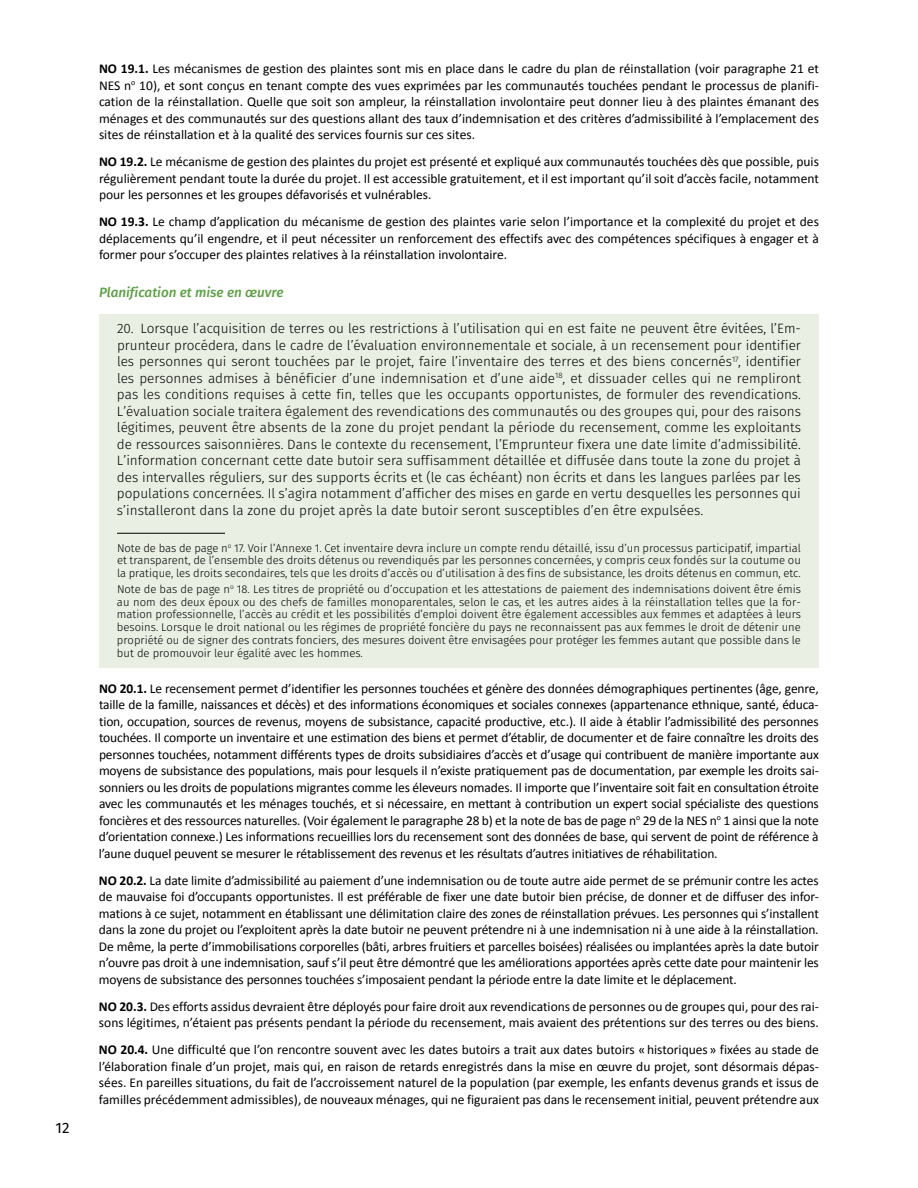
<style>
.page{position:relative;width:918px;height:1188px;background:#fff}
.page>*{position:absolute;margin:0;border:0;box-sizing:border-box;transform-origin:0 0}
.t1{font:15px "Fira Sans";color:#000}
.t2{font:13.5px/16.5px "Calibri";color:#000;text-align:justify}
.t3{font:300 13.5px/16.5px "Fira Sans";color:#000;text-align:justify}
.t4{font:italic 500 13.5px "Fira Sans";color:#5ca044}
.t5{font:300 11.25px/12.8px "Fira Sans";color:#000;text-align:justify}
.s1{font-weight:700}
</style>
<div class="page">
<div style="left:99px;top:314px;width:720px;height:213px;background:#eaefe4"></div>
<div style="left:99px;top:525px;width:720px;height:64px;background:#eaefe4"></div>
<hr style="left:117px;top:533px;width:108px;height:1px;background:#000">
<div style="left:99px;top:575px;width:720px;height:93px;background:#eaefe4"></div>
<p class="t1" style="left:56px;top:1118px;width:15px">12</p>
<p class="t2" style="left:99px;top:60px;width:722px"><span class="s1">NO 19.1.</span> Les mécanismes de gestion des plaintes sont mis en place dans le cadre du plan de réinstallation (voir paragraphe 21 et NES n<sup>o</sup> 10), et sont conçus en tenant compte des vues exprimées par les communautés touchées pendant le processus de planifi&shy;cation de la réinstallation. Quelle que soit son ampleur, la réinstallation involontaire peut donner lieu à des plaintes émanant des ménages et des communautés sur des questions allant des taux d’indemnisation et des critères d’admissibilité à l’emplacement des sites de réinstallation et à la qualité des services fournis sur ces sites.</p>
<p class="t2" style="left:99px;top:153px;width:722px"><span class="s1">NO 19.2.</span> Le mécanisme de gestion des plaintes du projet est présenté et expliqué aux communautés touchées dès que possible, puis régulièrement pendant toute la durée du projet. Il est accessible gratuitement, et il est important qu’il soit d’accès facile, notamment pour les personnes et les groupes défavorisés et vulnérables.</p>
<p class="t2" style="left:99px;top:213px;width:721px"><span class="s1">NO 19.3.</span> Le champ d’application du mécanisme de gestion des plaintes varie selon l’importance et la complexité du projet et des déplacements qu’il engendre, et il peut nécessiter un renforcement des effectifs avec des compétences spécifiques à engager et à former pour s’occuper des plaintes relatives à la réinstallation involontaire.</p>
<p class="t4" style="left:99px;top:282px;width:186px">Planification et mise en œuvre</p>
<p class="t3" style="left:117px;top:321px;width:686px">20. Lorsque l’acquisition de terres ou les restrictions à l’utilisation qui en est faite ne peuvent être évitées, l’Em&shy;prunteur procédera, dans le cadre de l’évaluation environnementale et sociale, à un recensement pour identifier les personnes qui seront touchées par le projet, faire l’inventaire des terres et des biens concernés<sup>17</sup>, identifier les personnes admises à bénéficier d’une indemnisation et d’une aide<sup>18</sup>, et dissuader celles qui ne rempliront pas les conditions requises à cette fin, telles que les occupants opportunistes, de formuler des revendications.<br>L’évaluation sociale traitera également des revendications des communautés ou des groupes qui, pour des raisons légitimes, peuvent être absents de la zone du projet pendant la période du recensement, comme les exploitants de ressources saisonnières. Dans le contexte du recensement, l’Emprunteur fixera une date limite d’admissibilité.<br>L’information concernant cette date butoir sera suffisamment détaillée et diffusée dans toute la zone du projet à des intervalles réguliers, sur des supports écrits et (le cas échéant) non écrits et dans les langues parlées par les populations concernées. Il s’agira notamment d’afficher des mises en garde en vertu desquelles les personnes qui s’installeront dans la zone du projet après la date butoir seront susceptibles d’en être expulsées.</p>
<p class="t5" style="left:117px;top:542px;width:686px">Note de bas de page n<sup>o</sup> 17. Voir l’Annexe 1. Cet inventaire devra inclure un compte rendu détaillé, issu d’un processus participatif, impartial et transparent, de l’ensemble des droits détenus ou revendiqués par les personnes concernées, y compris ceux fondés sur la coutume ou la pratique, les droits secondaires, tels que les droits d’accès ou d’utilisation à des fins de subsistance, les droits détenus en commun, etc.</p>
<p class="t5" style="left:117px;top:583px;width:686px">Note de bas de page n<sup>o</sup> 18. Les titres de propriété ou d’occupation et les attestations de paiement des indemnisations doivent être émis au nom des deux époux ou des chefs de familles monoparentales, selon le cas, et les autres aides à la réinstallation telles que la for&shy;mation professionnelle, l’accès au crédit et les possibilités d’emploi doivent être également accessibles aux femmes et adaptées à leurs besoins. Lorsque le droit national ou les régimes de propriété foncière du pays ne reconnaissent pas aux femmes le droit de détenir une propriété ou de signer des contrats fonciers, des mesures doivent être envisagées pour protéger les femmes autant que possible dans le but de promouvoir leur égalité avec les hommes.</p>
<p class="t2" style="left:99px;top:679px;width:721px"><span class="s1">NO 20.1.</span> Le recensement permet d’identifier les personnes touchées et génère des données démographiques pertinentes (âge, genre, taille de la famille, naissances et décès) et des informations économiques et sociales connexes (appartenance ethnique, santé, éduca&shy;tion, occupation, sources de revenus, moyens de subsistance, capacité productive, etc.). Il aide à établir l’admissibilité des personnes touchées. Il comporte un inventaire et une estimation des biens et permet d’établir, de documenter et de faire connaître les droits des personnes touchées, notamment différents types de droits subsidiaires d’accès et d’usage qui contribuent de manière importante aux moyens de subsistance des populations, mais pour lesquels il n’existe pratiquement pas de documentation, par exemple les droits sai&shy;sonniers ou les droits de populations migrantes comme les éleveurs nomades. Il importe que l’inventaire soit fait en consultation étroite avec les communautés et les ménages touchés, et si nécessaire, en mettant à contribution un expert social spécialiste des questions foncières et des ressources naturelles. (Voir également le paragraphe 28 b) et la note de bas de page n<sup>o</sup> 29 de la NES n<sup>o</sup> 1 ainsi que la note d’orientation connexe.) Les informations recueillies lors du recensement sont des données de base, qui servent de point de référence à l’aune duquel peuvent se mesurer le rétablissement des revenus et les résultats d’autres initiatives de réhabilitation.</p>
<p class="t2" style="left:99px;top:871px;width:721px"><span class="s1">NO 20.2.</span> La date limite d’admissibilité au paiement d’une indemnisation ou de toute autre aide permet de se prémunir contre les actes de mauvaise foi d’occupants opportunistes. Il est préférable de fixer une date butoir bien précise, de donner et de diffuser des infor&shy;mations à ce sujet, notamment en établissant une délimitation claire des zones de réinstallation prévues. Les personnes qui s’installent dans la zone du projet ou l’exploitent après la date butoir ne peuvent prétendre ni à une indemnisation ni à une aide à la réinstallation.<br>De même, la perte d’immobilisations corporelles (bâti, arbres fruitiers et parcelles boisées) réalisées ou implantées après la date butoir n’ouvre pas droit à une indemnisation, sauf s’il peut être démontré que les améliorations apportées après cette date pour maintenir les moyens de subsistance des personnes touchées s’imposaient pendant la période entre la date limite et le déplacement.</p>
<p class="t2" style="left:99px;top:997px;width:721px"><span class="s1">NO 20.3.</span> Des efforts assidus devraient être déployés pour faire droit aux revendications de personnes ou de groupes qui, pour des rai&shy;sons légitimes, n’étaient pas présents pendant la période du recensement, mais avaient des prétentions sur des terres ou des biens.</p>
<p class="t2" style="left:99px;top:1041px;width:722px"><span class="s1">NO 20.4.</span> Une difficulté que l’on rencontre souvent avec les dates butoirs a trait aux dates butoirs «historiques» fixées au stade de l’élaboration finale d’un projet, mais qui, en raison de retards enregistrés dans la mise en œuvre du projet, sont désormais dépas&shy;sées. En pareilles situations, du fait de l’accroissement naturel de la population (par exemple, les enfants devenus grands et issus de familles précédemment admissibles), de nouveaux ménages, qui ne figuraient pas dans le recensement initial, peuvent prétendre aux</p>
</div>
